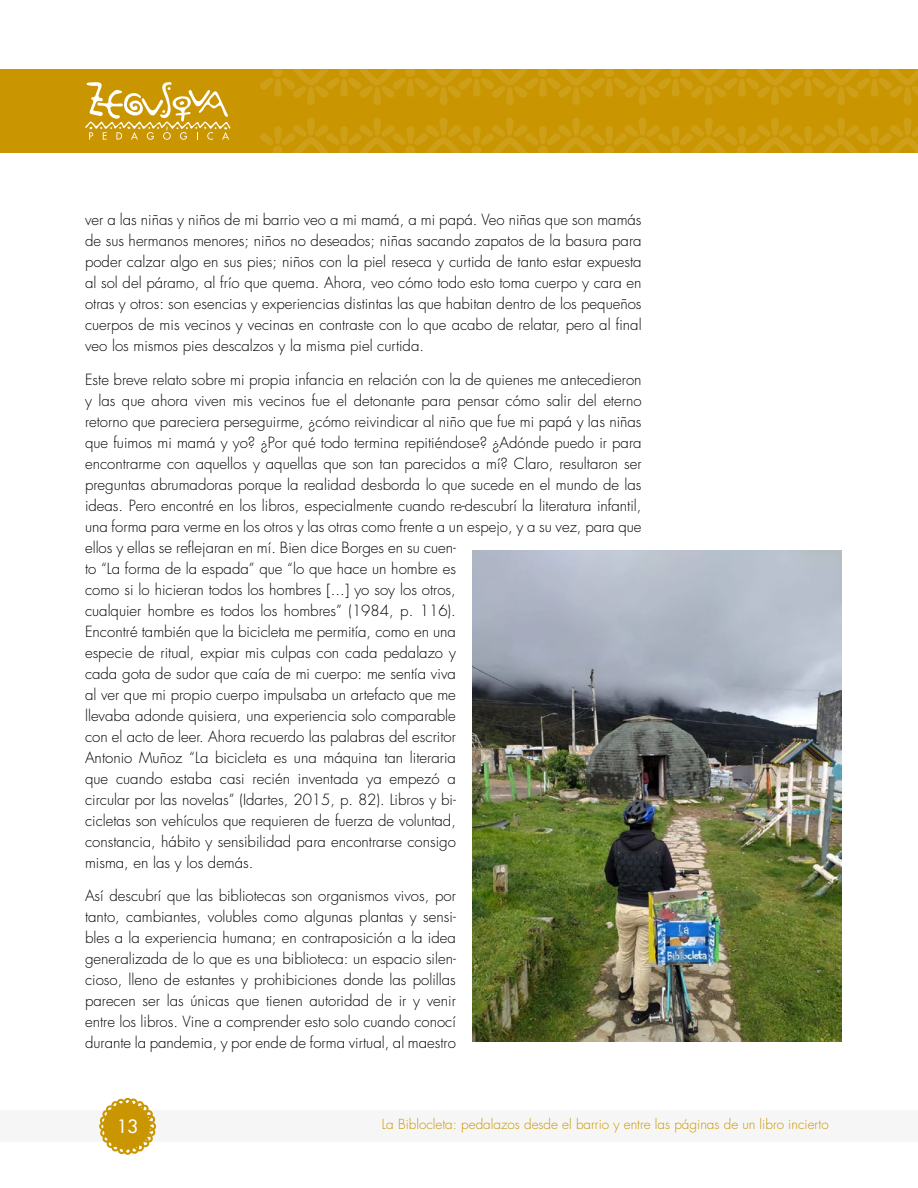
<style>
.page{position:relative;width:918px;height:1188px;background:#fff}
.page>*{position:absolute;margin:0;border:0;box-sizing:border-box;transform-origin:0 0}
.t1{font:500 18px "Futura Std";color:#fff}
.Texto_corrido{font:300 15px/21px "Futura Std";color:#000;text-align:justify}
.t2{font:300 13.5px "Futura Std";color:#c99500}
</style>
<div class="page">
<div style="left:0;top:1110px;width:918px;height:32px;background:#f6f6f6"></div>
<svg style="left:99px;top:1098px;width:57px;height:57px"></svg>
<div style="left:0;top:69px;width:918px;height:84px;background:#c99500"></div>
<svg style="left:85px;top:82px;width:146px;height:58px"></svg>
<svg style="left:260px;top:118px;width:658px;height:35px"></svg>
<svg style="left:869px;top:146px;width:10px;height:9px"></svg>
<svg style="left:260px;top:69px;width:658px;height:36px"></svg>
<svg style="left:869px;top:67px;width:10px;height:10px"></svg>
<img style="left:473px;top:550px;width:369px;height:492px">
<p class="Texto_corrido" style="left:85px;top:209px;width:558px">ver a las niñas y niños de mi barrio veo a mi mamá, a mi papá. Veo niñas que son mamás de sus hermanos menores; niños no deseados; niñas sacando zapatos de la basura para poder calzar algo en sus pies; niños con la piel reseca y curtida de tanto estar expuesta al sol del páramo, al frío que quema. Ahora, veo cómo todo esto toma cuerpo y cara en otras y otros: son esencias y experiencias distintas las que habitan dentro de los pequeños cuerpos de mis vecinos y vecinas en contraste con lo que acabo de relatar, pero al final veo los mismos pies descalzos y la misma piel curtida.</p>
<p class="Texto_corrido" style="left:85px;top:369px;width:558px;text-align:left">Este breve relato sobre mi propia infancia en relación con la de quienes me antecedieron y las que ahora viven mis vecinos fue el detonante para pensar cómo salir del eterno retorno que pareciera perseguirme, ¿cómo reivindicar al niño que fue mi papá y las niñas que fuimos mi mamá y yo? ¿Por qué todo termina repitiéndose? ¿Adónde puedo ir para encontrarme con aquellos y aquellas que son tan parecidos a mí? Claro, resultaron ser preguntas abrumadoras porque la realidad desborda lo que sucede en el mundo de las ideas. Pero encontré en los libros, especialmente cuando re-descubrí la literatura infantil, una forma para verme en los otros y las otras como frente a un espejo, y a su vez, para que ellos y ellas se reflejaran en mí. Bien dice Borges en su cuen-<br>to “La forma de la espada” que “lo que hace un hombre es<br>como si lo hicieran todos los hombres [...] yo soy los otros,<br>cualquier hombre es todos los hombres” (1984, p. 116).<br>Encontré también que la bicicleta me permitía, como en una<br>especie de ritual, expiar mis culpas con cada pedalazo y<br>cada gota de sudor que caía de mi cuerpo: me sentía viva<br>al ver que mi propio cuerpo impulsaba un artefacto que me<br>llevaba adonde quisiera, una experiencia solo comparable<br>con el acto de leer. Ahora recuerdo las palabras del escritor<br>Antonio Muñoz “La bicicleta es una máquina tan literaria<br>que cuando estaba casi recién inventada ya empezó a<br>circular por las novelas” (Idartes, 2015, p. 82). Libros y bi-<br>cicletas son vehículos que requieren de fuerza de voluntad,<br>constancia, hábito y sensibilidad para encontrarse consigo<br>misma, en las y los demás.</p>
<p class="Texto_corrido" style="left:85px;top:886px;width:372px">Así descubrí que las bibliotecas son organismos vivos, por tanto, cambiantes, volubles como algunas plantas y sensi&shy;bles a la experiencia humana; en contraposición a la idea generalizada de lo que es una biblioteca: un espacio silen&shy;cioso, lleno de estantes y prohibiciones donde las polillas parecen ser las únicas que tienen autoridad de ir y venir entre los libros. Vine a comprender esto solo cuando conocí durante la pandemia, y por ende de forma virtual, al maestro</p>
<p class="t1" style="left:117px;top:1115px;width:22px">13</p>
<p class="t2" style="left:382px;top:1115px;width:448px">La Biblocleta: pedalazos desde el barrio y entre las páginas de un libro incierto</p>
</div>
